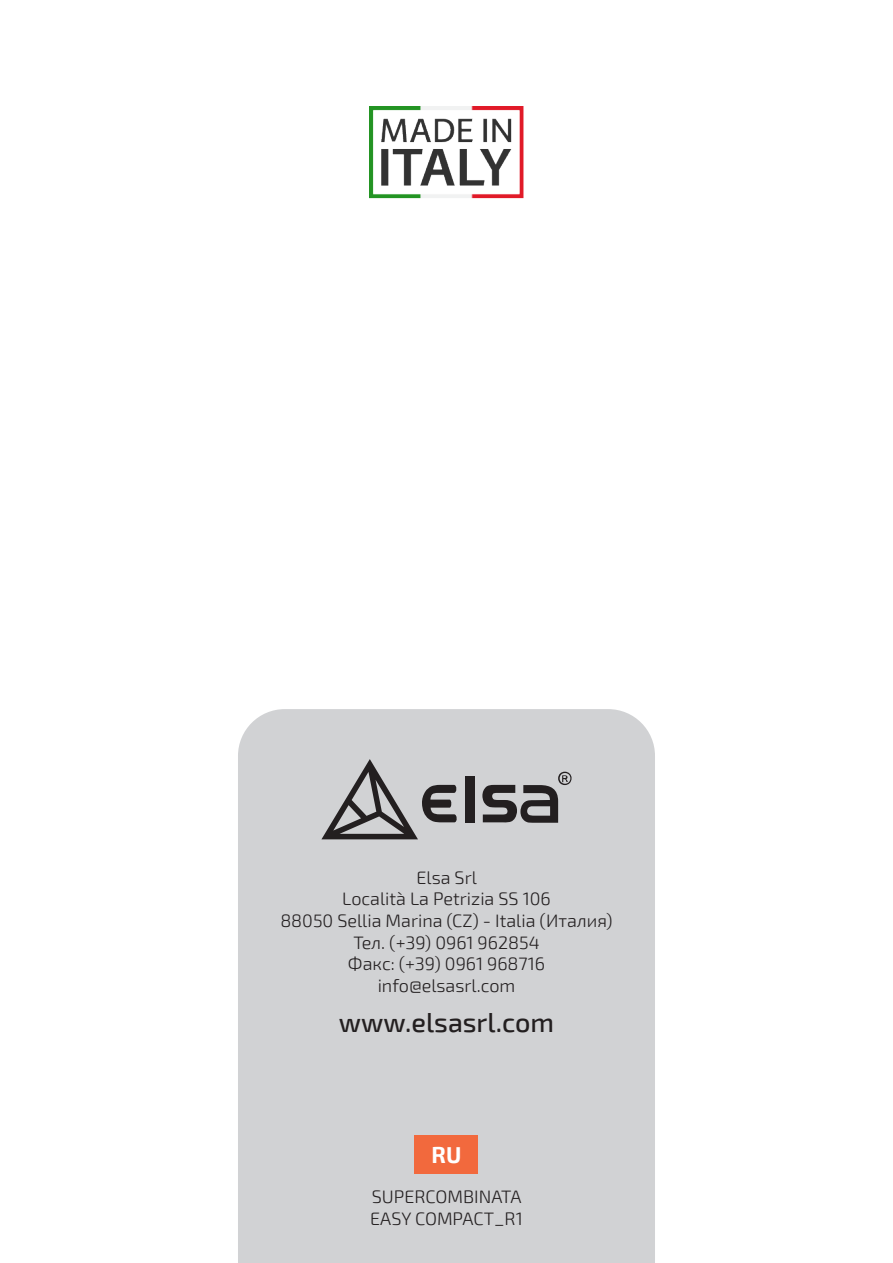
<style>
.page{position:relative;width:893px;height:1263px;background:#fff}
.page>*{position:absolute;margin:0;border:0;box-sizing:border-box;transform-origin:0 0}
.t1{font:500 27px "Exo 2";color:#231f20}
.t2{font:700 22.5px "Exo 2";color:#fff}
.t3{font:300 18px "Exo 2";color:#231f20}
</style>
<div class="page">
<div style="left:238px;top:709px;width:417px;height:554px;background:#d1d2d4"></div>
<img style="left:370px;top:106px;width:153px;height:93px">
<div style="left:465px;top:776px;width:10px;height:46px;background:#231f20"></div>
<svg style="left:321px;top:759px;width:137px;height:80px;background:#a2a1a3"></svg>
<svg style="left:482px;top:772px;width:90px;height:51px;background:#8c8b8c"></svg>
<div style="left:415px;top:1135px;width:63px;height:39px;background:#f2693d"></div>
<p class="t3" style="left:416px;top:867px;width:62px">Elsa Srl</p>
<p class="t3" style="left:342px;top:889px;width:210px">Località La Petrizia SS 106</p>
<p class="t3" style="left:280px;top:910px;width:334px">88050 Sellia Marina (CZ) - Italia (Италия)</p>
<p class="t3" style="left:353px;top:932px;width:188px">Тел. (+39) 0961 962854</p>
<p class="t3" style="left:348px;top:953px;width:199px">Факс: (+39) 0961 968716</p>
<p class="t3" style="left:378px;top:975px;width:139px">info@elsasrl.com</p>
<p class="t1" style="left:339px;top:1006px;width:217px">www.elsasrl.com</p>
<p class="t2" style="left:432px;top:1141px;width:31px">RU</p>
<p class="t3" style="left:372px;top:1186px;width:151px">SUPERCOMBINATA</p>
<p class="t3" style="left:370px;top:1208px;width:154px">EASY COMPACT_R1</p>
</div>
